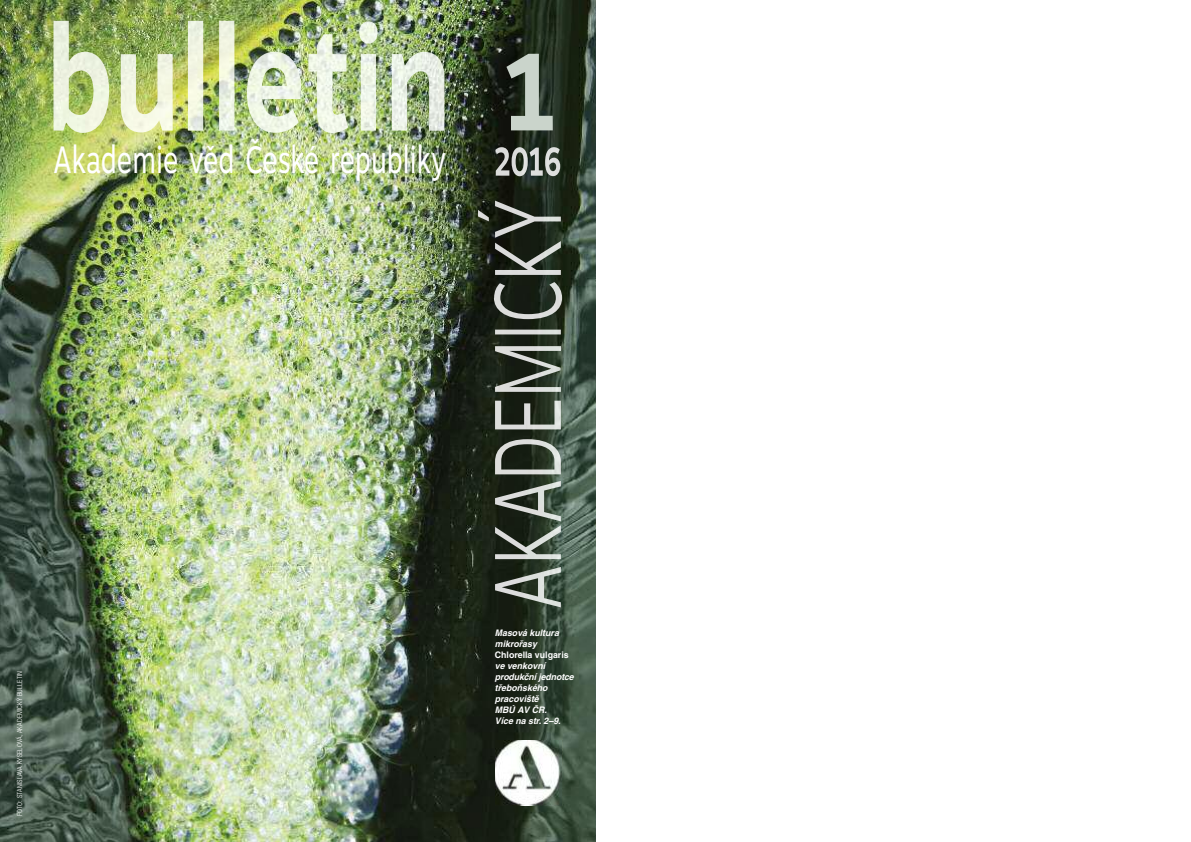
<style>
.page{position:relative;width:1191px;height:842px;background:#fff}
.page>*{position:absolute;margin:0;border:0;box-sizing:border-box;transform-origin:0 0}
.t1{font:109px "Motiva Sans Bold+YLDCLT";color:#cad4cb;scale:.85 1}
.t2{font:38px "Motiva Sans Regular+QGMPHG";color:#fff;scale:.7 1}
.t3{font:9px/11px "Helvetica CE Bold Oblique+YTAQEA";color:#fff}
.t4{font:9px "Helvetica CE Bold+OWFIDZ";color:#fff}
.t5{font:7px "Helvetica NCE Light Cond+EAZNAJ";letter-spacing:.025em;color:#fff}
</style>
<div class="page">
<img style="left:0;top:0;width:595px;height:842px">
<img style="left:53px;top:21px;width:391px;height:112px">
<img style="left:495px;top:147px;width:65px;height:29px">
<img style="left:478px;top:201px;width:84px;height:406px">
<img style="left:495px;top:740px;width:67px;height:65px">
<h2 class="t2" style="left:53px;top:145px;width:563px">Akademie věd České republiky</h2>
<h1 class="t1" style="left:502px;top:48px;width:67px">1</h1>
<p class="t5" style="left:15px;top:816px;width:147px;rotate:-90deg">FOTO: STANISLAVA KYSELOVÁ, AKADEMICKÝ BULLETIN</p>
<p class="t3" style="left:495px;top:628px;width:66px">Masová kultura mikrořasy</p>
<p class="t4" style="left:495px;top:651px;width:75px">Chlorella vulgaris</p>
<p class="t3" style="left:495px;top:661px;width:80px">ve venkovní produkční jednotce třeboňského pracoviště<br>MBÚ AV ČR.<br>Více na str. 2–9.</p>
</div>
